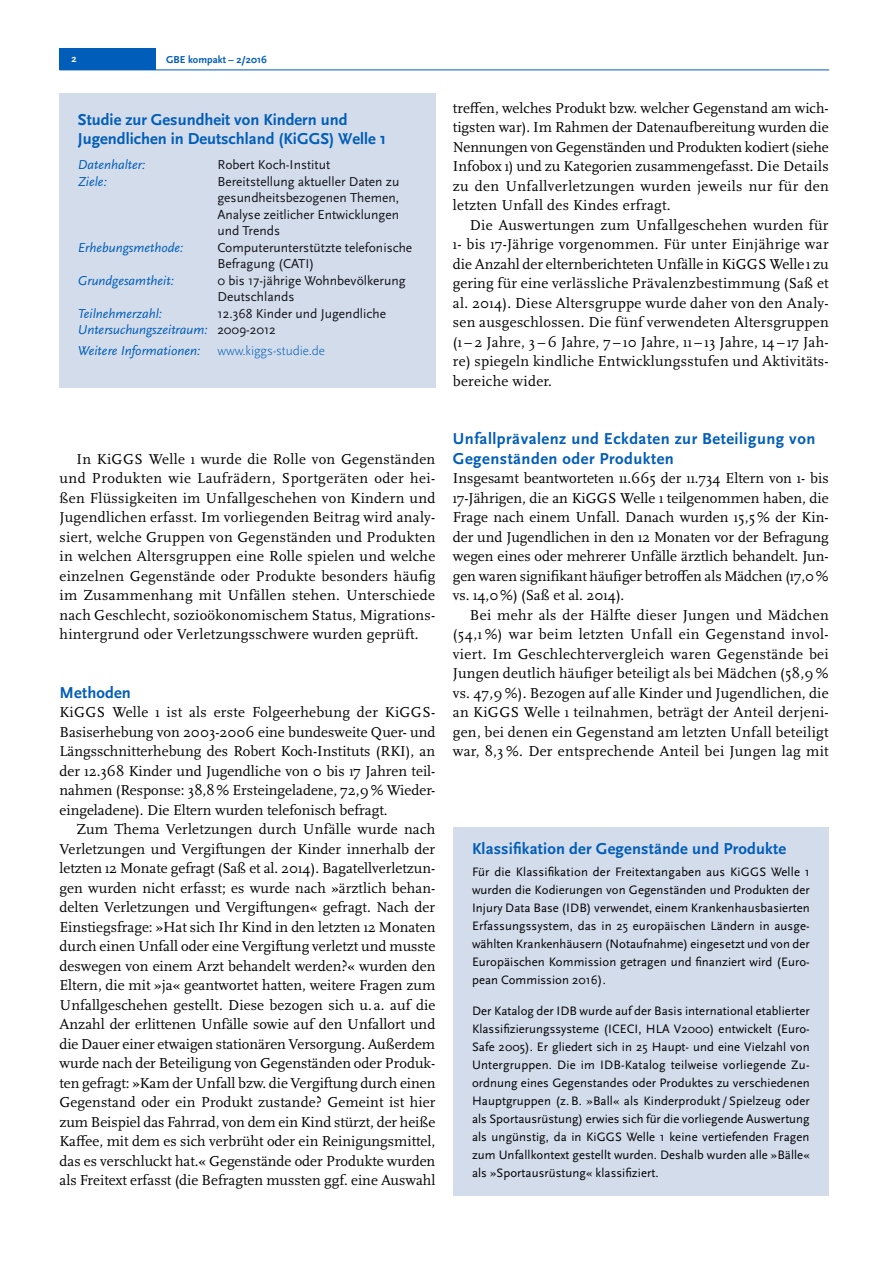
<style>
.page{position:relative;width:893px;height:1263px;background:#fff}
.page>*{position:absolute;margin:0;border:0;box-sizing:border-box;transform-origin:0 0}
.t1{font:700 16.5px/19.8px "Scala Sans Pro";letter-spacing:.01em;color:#005db9}
.t2{font:700 16.5px/19.5px "Scala Sans Pro";letter-spacing:.03em;color:#005db9}
.t3{font:15px/19.5px "Scala Pro";color:#000;text-align:justify}
.t4{font:15px "Scala Pro";letter-spacing:.02em;color:#000}
.t5{font:15px "Scala Pro";letter-spacing:.025em;color:#000}
.t6{font:15px "Scala Pro";letter-spacing:.03em;color:#000}
.t7{font:13.5px/16.5px "Scala Sans Pro";color:#13131b}
.t8{font:italic 13.5px "Scala Sans Pro";color:#005db9}
.t9{font:300 13.5px "Scala Sans Pro";letter-spacing:-.01em;color:#005db9}
.t10{font:12.75px/18px "Scala Sans Pro";letter-spacing:.005em;color:#000;text-align:justify}
.t11{font:700 10.5px "Scala Sans Pro";color:#005db9}
.t12{font:700 10.5px "Scala Sans Pro";color:#fff}
.s1{font-style:italic;color:#005db9}
.s2{font-family:"Scala Pro"}
</style>
<div class="page">
<div style="left:60px;top:49px;width:96px;height:21px;background:#005db9"></div>
<hr style="left:60px;top:70px;width:769px;height:1px;background:#005db9">
<div style="left:60px;top:94px;width:376px;height:294px;background:#d3dceb"></div>
<div style="left:453px;top:827px;width:376px;height:368px;background:#d3dceb"></div>
<p class="t12" style="left:72px;top:52px;width:7px">2</p>
<p class="t11" style="left:166px;top:54px;width:102px">GBE kompakt – 2/2016</p>
<h2 class="t1" style="left:78px;top:109px;width:310px">Studie zur Gesundheit von Kindern und<br>Jugendlichen in Deutschland (KiGGS) Welle 1</h2>
<p class="t8" style="left:78px;top:157px;width:69px">Datenhalter:</p>
<p class="t7" style="left:217px;top:157px;width:114px">Robert Koch-Institut</p>
<p class="t8" style="left:78px;top:173px;width:31px">Ziele:</p>
<p class="t7" style="left:217px;top:173px;width:183px;text-align:justify">Bereitstellung aktueller Daten zu gesundheitsbezogenen Themen, Analyse zeitlicher Entwicklungen und Trends</p>
<p class="t8" style="left:78px;top:239px;width:107px">Erhebungsmethode:</p>
<p class="t7" style="left:217px;top:239px;width:196px">Computerunterstützte telefonische<br>Befragung (CATI)</p>
<p class="t8" style="left:78px;top:272px;width:98px">Grundgesamtheit:</p>
<p class="t7" style="left:217px;top:272px;width:190px">0 bis 17-jährige Wohnbevölkerung<br>Deutschlands</p>
<p class="t8" style="left:78px;top:305px;width:86px">Teilnehmerzahl:</p>
<p class="t7" style="left:78px;top:305px;width:310px;text-indent:139px">12.368 Kinder und Jugendliche<br><span class="s1">Untersuchungszeitraum:</span> 2009-2012</p>
<p class="t8" style="left:78px;top:343px;width:124px">Weitere Informationen:</p>
<p class="t9" style="left:217px;top:343px;width:109px">www.kiggs-studie.de</p>
<p class="t3" style="left:453px;top:98px;width:377px">treffen, welches Produkt bzw. welcher Gegenstand am wich-</p>
<p class="t3" style="left:453px;top:117px;width:377px">tigsten war). Im Rahmen der Datenaufbereitung wurden die</p>
<p class="t3" style="left:453px;top:137px;width:377px">Nennungen von Gegenständen und Produkten kodiert (siehe</p>
<p class="t3" style="left:453px;top:156px;width:377px">Infobox 1) und zu Kategorien zusammengefasst. Die Details</p>
<p class="t5" style="left:453px;top:177px;width:377px">zu den Unfallverletzungen wurden jeweils nur für den</p>
<p class="t4" style="left:453px;top:196px;width:219px">letzten Unfall des Kindes erfragt.</p>
<p class="t4" style="left:470px;top:216px;width:360px">Die Auswertungen zum Unfallgeschehen wurden für</p>
<p class="t4" style="left:453px;top:235px;width:377px">1- bis 17-Jährige vorgenommen. Für unter Einjährige war</p>
<p class="t3" style="left:453px;top:254px;width:377px">die Anzahl der elternberichteten Unfälle in KiGGS Welle 1 zu</p>
<p class="t4" style="left:453px;top:274px;width:377px">gering für eine verlässliche Prävalenzbestimmung (Saß et</p>
<p class="t4" style="left:453px;top:294px;width:377px">al. 2014). Diese Altersgruppe wurde daher von den Analy-</p>
<p class="t4" style="left:453px;top:313px;width:377px">sen ausgeschlossen. Die fünf verwendeten Altersgruppen</p>
<p class="t4" style="left:453px;top:333px;width:377px">(1 – 2 Jahre, 3 – 6 Jahre, 7 – 10 Jahre, 11 – 13 Jahre, 14 – 17 Jah-</p>
<p class="t4" style="left:453px;top:352px;width:377px">re) spiegeln kindliche Entwicklungsstufen und Aktivitäts-</p>
<p class="t4" style="left:453px;top:372px;width:101px">bereiche wider.</p>
<p class="t3" style="left:60px;top:449px;width:377px;text-indent:17px">In KiGGS Welle 1 wurde die Rolle von Gegenständen und Produkten wie Laufrädern, Sportgeräten oder hei&shy;ßen Flüssigkeiten im Unfallgeschehen von Kindern und Jugendlichen erfasst. Im vorliegenden Beitrag wird analy&shy;siert, welche Gruppen von Gegenständen und Produkten in welchen Altersgruppen eine Rolle spielen und welche einzelnen Gegenstände oder Produkte besonders häufig im Zusammenhang mit Unfällen stehen. Unterschiede nach Geschlecht, sozioökonomischem Status, Migrations&shy;hintergrund oder Verletzungsschwere wurden geprüft.</p>
<h2 class="t1" style="left:60px;top:682px;width:73px">Methoden</h2>
<p class="t3" style="left:60px;top:702px;width:377px">KiGGS Welle 1 ist als erste Folgeerhebung der KiGGS-</p>
<p class="t3" style="left:60px;top:722px;width:377px">Basiserhebung von 2003-2006 eine bundesweite Quer- und</p>
<p class="t3" style="left:60px;top:741px;width:377px">Längsschnitterhebung des Robert Koch-Instituts (RKI), an</p>
<p class="t3" style="left:60px;top:761px;width:377px">der 12.368 Kinder und Jugendliche von 0 bis 17 Jahren teil-</p>
<p class="t3" style="left:60px;top:780px;width:377px">nahmen (Response: 38,8% Ersteingeladene, 72,9% Wieder-</p>
<p class="t3" style="left:60px;top:800px;width:330px">eingeladene). Die Eltern wurden telefonisch befragt.</p>
<p class="t3" style="left:77px;top:819px;width:360px">Zum Thema Verletzungen durch Unfälle wurde nach</p>
<p class="t3" style="left:60px;top:839px;width:377px">Verletzungen und Vergiftungen der Kinder innerhalb der</p>
<p class="t3" style="left:60px;top:858px;width:377px">letzten 12 Monate gefragt (Saß et al. 2014). Bagatellverletzun-</p>
<p class="t3" style="left:60px;top:878px;width:377px">gen wurden nicht erfasst; es wurde nach »ärztlich behan-</p>
<p class="t3" style="left:60px;top:897px;width:377px">delten Verletzungen und Vergiftungen« gefragt. Nach der</p>
<p class="t3" style="left:60px;top:917px;width:377px">Einstiegsfrage: »Hat sich Ihr Kind in den letzten 12 Monaten</p>
<p class="t3" style="left:60px;top:936px;width:377px">durch einen Unfall oder eine Vergiftung verletzt und musste</p>
<p class="t3" style="left:60px;top:956px;width:377px">deswegen von einem Arzt behandelt werden?« wurden den</p>
<p class="t3" style="left:60px;top:975px;width:377px">Eltern, die mit »ja« geantwortet hatten, weitere Fragen zum</p>
<p class="t3" style="left:60px;top:995px;width:377px">Unfallgeschehen gestellt. Diese bezogen sich u. a. auf die</p>
<p class="t3" style="left:60px;top:1014px;width:377px">Anzahl der erlittenen Unfälle sowie auf den Unfallort und</p>
<p class="t3" style="left:60px;top:1034px;width:377px">die Dauer einer etwaigen stationären Versorgung. Außerdem</p>
<p class="t3" style="left:60px;top:1053px;width:377px">wurde nach der Beteiligung von Gegenständen oder Produk-</p>
<p class="t3" style="left:60px;top:1073px;width:377px">ten gefragt: »Kam der Unfall bzw. die Vergiftung durch einen</p>
<p class="t3" style="left:60px;top:1092px;width:377px">Gegenstand oder ein Produkt zustande? Gemeint ist hier</p>
<p class="t3" style="left:60px;top:1112px;width:377px">zum Beispiel das Fahrrad, von dem ein Kind stürzt, der heiße</p>
<p class="t3" style="left:60px;top:1131px;width:377px">Kaffee, mit dem es sich verbrüht oder ein Reinigungsmittel,</p>
<p class="t3" style="left:60px;top:1151px;width:377px">das es verschluckt hat.« Gegenstände oder Produkte wurden</p>
<p class="t3" style="left:60px;top:1170px;width:377px">als Freitext erfasst (die Befragten mussten ggf. eine Auswahl</p>
<h2 class="t2" style="left:453px;top:429px;width:364px">Unfallprävalenz und Eckdaten zur Beteiligung von<br>Gegenständen oder Produkten</h2>
<p class="t3" style="left:453px;top:468px;width:377px">Insgesamt beantworteten 11.665 der 11.734 Eltern von 1- bis</p>
<p class="t3" style="left:453px;top:488px;width:377px">17-Jährigen, die an KiGGS Welle 1 teilgenommen haben, die</p>
<p class="t3" style="left:453px;top:507px;width:377px">Frage nach einem Unfall. Danach wurden 15,5% der Kin-</p>
<p class="t3" style="left:453px;top:527px;width:377px">der und Jugendlichen in den 12 Monaten vor der Befragung</p>
<p class="t3" style="left:453px;top:546px;width:377px">wegen eines oder mehrerer Unfälle ärztlich behandelt. Jun-</p>
<p class="t3" style="left:453px;top:566px;width:377px">gen waren signifikant häufiger betroffen als Mädchen (17,0%</p>
<p class="t3" style="left:453px;top:585px;width:173px">vs. 14,0%) (Saß et al. 2014).</p>
<p class="t5" style="left:470px;top:606px;width:360px">Bei mehr als der Hälfte dieser Jungen und Mädchen</p>
<p class="t6" style="left:453px;top:625px;width:377px">(54,1 %) war beim letzten Unfall ein Gegenstand invol-</p>
<p class="t5" style="left:453px;top:645px;width:377px">viert. Im Geschlechtervergleich waren Gegenstände bei</p>
<p class="t3" style="left:453px;top:663px;width:377px">Jungen deutlich häufiger beteiligt als bei Mädchen (58,9 %</p>
<p class="t3" style="left:453px;top:683px;width:377px">vs. 47,9 %). Bezogen auf alle Kinder und Jugendlichen, die</p>
<p class="t4" style="left:453px;top:703px;width:377px">an KiGGS Welle 1 teilnahmen, beträgt der Anteil derjeni-</p>
<p class="t4" style="left:453px;top:723px;width:377px">gen, bei denen ein Gegenstand am letzten Unfall beteiligt</p>
<p class="t4" style="left:453px;top:742px;width:377px">war, 8,3 %. Der entsprechende Anteil bei Jungen lag mit</p>
<h2 class="t1" style="left:472px;top:839px;width:316px">Klassifikation der Gegenstände und Produkte</h2>
<p class="t10" style="left:472px;top:863px;width:339px">Für die Klassifikation der Freitextangaben aus KiGGS Welle 1 wurden die Kodierungen von Gegenständen und Produkten der Injury Data Base (IDB) verwendet, einem Krankenhausbasierten Erfassungssystem, das in 25 europäischen Ländern in ausge&shy;wählten Krankenhäusern (Notaufnahme) eingesetzt und von der Europäischen Kommission getragen und finanziert wird (Euro-</p>
<p class="t10" style="left:472px;top:971px;width:135px">pean Commission 2016).</p>
<p class="t10" style="left:472px;top:1002px;width:339px">Der Katalog der IDB wurde auf der Basis international etablierter Klassifizierungssysteme (ICECI, HLA V2000) entwickelt (Euro-Safe 2005). Er gliedert sich in 25 Haupt- und eine Vielzahl von Untergruppen. Die im IDB-Katalog teilweise vorliegende Zu&shy;ordnung eines Gegenstandes oder Produktes zu verschiedenen Hauptgruppen (z.B. <span class="s2">»</span>Ball<span class="s2">«</span> als Kinderprodukt / Spielzeug oder als Sportausrüstung) erwies sich für die vorliegende Auswertung als ungünstig, da in KiGGS Welle 1 keine vertiefenden Fragen zum Unfallkontext gestellt wurden. Deshalb wurden alle <span class="s2">»</span>Bälle<span class="s2">« </span>als <span class="s2">»</span>Sportausrüstung<span class="s2">«</span> klassifiziert.</p>
</div>
